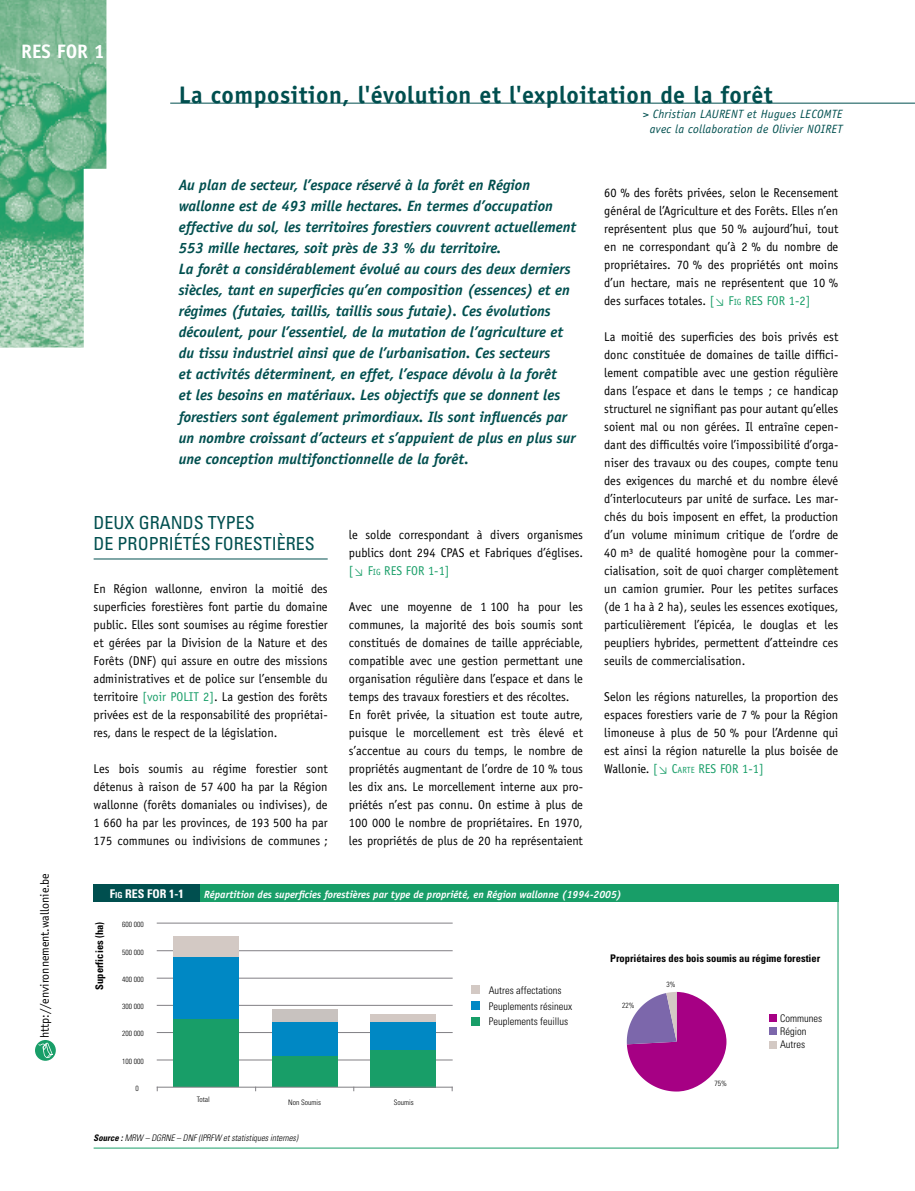
<style>
.page{position:relative;width:915px;height:1191px;background:#fff}
.page>*{position:absolute;margin:0;border:0;box-sizing:border-box;transform-origin:0 0}
.t1{font:700 24px "Officina Sans";letter-spacing:.02em;color:#004f4f}
.t2{font:700 19.5px "Officina Sans";color:#fff}
.t3{font:condensed 18px/21.6px "Univers";color:#004f4f}
.t4{font:italic 700 15px/21px "Officina Sans";color:#004f4f}
.t5{font:12.75px/18px "Officina Sans";color:#000;text-align:justify}
.t6{font:italic 12px/15px "Officina Sans";letter-spacing:.02em;color:#004f4f;text-align:center}
.t7{font:12px "Officina Sans";color:#000}
.t8{font:700 condensed 12px "Univers";color:#fff}
.t9{font:italic 700 10.5px "Officina Sans";color:#fff}
.t10{font:300 condensed 10.5px/15.8px "Univers";color:#000}
.t11{font:700 condensed 10.5px "Univers";color:#000}
.t12{font:italic 300 condensed 9px "Univers";color:#000}
.t13{font:300 condensed 7.5px "Univers";color:#000}
.s1{color:#189e68}
.s2{font-family:"DIN Regular Italic Exp";font-size:10.5px;color:#189e68}
.s3{font-size:8.85px;color:#189e68}
.s4{font-size:8.4px}
.s5{font-weight:700}
</style>
<div class="page">
<img style="left:0;top:0;width:106px;height:347px">
<hr style="left:170px;top:103px;width:744px;height:1px;background:#004f4f">
<div style="left:35px;top:1040px;width:21px;height:20px;background:#189e68;border-radius:50%"></div>
<svg style="left:38px;top:1042px;width:15px;height:16px"></svg>
<hr style="left:94px;top:558px;width:233px;height:1px;background:#004f4f">
<div style="left:94px;top:885px;width:744px;height:17px;background:#189e68"></div>
<hr style="left:157px;top:1059px;width:295px;height:1px;background:#817f84">
<hr style="left:157px;top:1032px;width:295px;height:1px;background:#817f84">
<hr style="left:157px;top:1005px;width:295px;height:1px;background:#817f84">
<hr style="left:157px;top:978px;width:295px;height:1px;background:#817f84">
<hr style="left:157px;top:950px;width:295px;height:1px;background:#817f84">
<hr style="left:157px;top:923px;width:295px;height:1px;background:#817f84">
<div style="left:173px;top:1018px;width:66px;height:69px;background:#189e68"></div>
<div style="left:272px;top:1055px;width:65px;height:32px;background:#189e68"></div>
<div style="left:370px;top:1050px;width:65px;height:37px;background:#189e68"></div>
<div style="left:173px;top:956px;width:66px;height:62px;background:#0088c4"></div>
<div style="left:272px;top:1021px;width:65px;height:34px;background:#0088c4"></div>
<div style="left:370px;top:1022px;width:65px;height:28px;background:#0088c4"></div>
<div style="left:173px;top:936px;width:66px;height:20px;background:#d3c9c4"></div>
<div style="left:272px;top:1009px;width:65px;height:12px;background:#c8c2bf"></div>
<div style="left:370px;top:1014px;width:65px;height:8px;background:#d3c9c4"></div>
<hr style="left:157px;top:1087px;width:295px;height:1px;background:#817f84">
<div style="left:471px;top:985px;width:8px;height:9px;background:#d3c9c4"></div>
<div style="left:471px;top:1001px;width:8px;height:8px;background:#0088c4"></div>
<div style="left:471px;top:1017px;width:8px;height:8px;background:#189e68"></div>
<div style="left:94px;top:885px;width:106px;height:17px;background:#004f4f"></div>
<svg style="left:626px;top:992px;width:100px;height:99px"></svg>
<div style="left:768px;top:1014px;width:8px;height:7px;background:#a60084"></div>
<div style="left:768px;top:1027px;width:8px;height:8px;background:#7c67ab"></div>
<div style="left:768px;top:1041px;width:8px;height:7px;background:#d3c9c4"></div>
<h2 class="t2" style="left:21px;top:39px;width:11px">res</h2>
<h2 class="t2" style="left:57px;top:39px;width:11px">for</h2>
<h2 class="t2" style="left:94px;top:39px;width:12px">1</h2>
<h1 class="t1" style="left:179px;top:80px;width:595px">La composition, l'évolution et l'exploitation de la forêt</h1>
<p class="t6" style="left:642px;top:107px;width:201px">&gt; Christian LAURENT et Hugues LECOMTE avec la collaboration de Olivier NOIRET</p>
<p class="t7" style="left:38px;top:1038px;width:167px;rotate:-90deg">http://environnement.wallonie.be</p>
<p class="t4" style="left:179px;top:175px;width:399px">Au plan de secteur, l’espace réservé à la forêt en Région wallonne est de 493 mille hectares. En termes d’occupation effective du sol, les territoires forestiers couvrent actuellement 553 mille hectares, soit près de 33 % du territoire.<br>La forêt a considérablement évolué au cours des deux derniers siècles, tant en superficies qu’en composition (essences) et en régimes (futaies, taillis, taillis sous futaie). Ces évolutions découlent, pour l’essentiel, de la mutation de l’agriculture et du tissu industriel ainsi que de l’urbanisation. Ces secteurs<br>et activités déterminent, en effet, l’espace dévolu à la forêt<br>et les besoins en matériaux. Les objectifs que se donnent les forestiers sont également primordiaux. Ils sont influencés par un nombre croissant d’acteurs et s’appuient de plus en plus sur une conception multifonctionnelle de la forêt.</p>
<h3 class="t3" style="left:94px;top:511px;width:134px">DEUX GRANDS TYPES<br>DE PROPR</h3>
<h3 class="t3" style="left:169px;top:532px;width:57px">IÉTÉS FORES</h3>
<h3 class="t3" style="left:263px;top:532px;width:33px">TIÈRES</h3>
<p class="t5" style="left:94px;top:579px;width:235px">En Région wallonne, environ la moitié des superficies forestières font partie du domaine public. Elles sont soumises au régime forestier et gérées par la Division de la Nature et des Forêts (DNF) qui assure en outre des missions administratives et de police sur l’ensemble du territoire <span class="s1">[voir POLIT 2]</span>. La gestion des forêts privées est de la responsabilité des propriétai&shy;res, dans le respect de la législation.</p>
<p class="t5" style="left:94px;top:759px;width:235px">Les bois soumis au régime forestier sont détenus à raison de 57 400 ha par la Région wallonne (forêts domaniales ou indivises), de 1 660 ha par les provinces, de 193 500 ha par 175 communes ou indivisions de communes ;</p>
<p class="t5" style="left:349px;top:525px;width:235px">le solde correspondant à divers organismes publics dont 294 CPAS et Fabriques d’églises. <span class="s1">[</span><span class="s2">U</span> <span class="s1">F</span><span class="s3">ig</span> <span class="s1">RES FOR 1-1]</span></p>
<p class="t5" style="left:349px;top:597px;width:235px;text-align:left">Avec une moyenne de 1 100 ha pour les communes, la majorité des bois soumis sont constitués de domaines de taille appréciable, compatible avec une gestion permettant une organisation régulière dans l’espace et dans le temps des travaux forestiers et des récoltes.<br>En forêt privée, la situation est toute autre, puisque le morcellement est très élevé et s’accentue au cours du temps, le nombre de propriétés augmentant de l’ordre de 10 % tous les dix ans. Le morcellement interne aux pro&shy;priétés n’est pas connu. On estime à plus de 100 000 le nombre de propriétaires. En 1970, les propriétés de plus de 20 ha représentaient</p>
<p class="t5" style="left:604px;top:183px;width:235px">60 % des forêts privées, selon le Recensement général de l’Agriculture et des Forêts. Elles n’en représentent plus que 50 % aujourd’hui, tout en ne correspondant qu’à 2 % du nombre de propriétaires. 70 % des propriétés ont moins d’un hectare, mais ne représentent que 10 % des surfaces totales. <span class="s1">[</span><span class="s2">U</span> <span class="s1">F</span><span class="s3">ig</span> <span class="s1">RES FOR 1-2]</span></p>
<p class="t5" style="left:604px;top:327px;width:235px">La moitié des superficies des bois privés est donc constituée de domaines de taille diffici&shy;lement compatible avec une gestion régulière dans l’espace et dans le temps ; ce handicap structurel ne signifiant pas pour autant qu’elles soient mal ou non gérées. Il entraîne cepen&shy;dant des difficultés voire l’impossibilité d’orga&shy;niser des travaux ou des coupes, compte tenu des exigences du marché et du nombre élevé d’interlocuteurs par unité de surface. Les mar&shy;chés du bois imposent en effet, la production d’un volume minimum critique de l’ordre de 40 m³ de qualité homogène pour la commer&shy;cialisation, soit de quoi charger complètement un camion grumier. Pour les petites surfaces (de 1 ha à 2 ha), seules les essences exotiques, particulièrement l’épicéa, le douglas et les peupliers hybrides, permettent d’atteindre ces seuils de commercialisation.</p>
<p class="t5" style="left:604px;top:687px;width:235px">Selon les régions naturelles, la proportion des espaces forestiers varie de 7 % pour la Région limoneuse à plus de 50 % pour l’Ardenne qui est ainsi la région naturelle la plus boisée de Wallonie. <span class="s1">[</span><span class="s2">U</span> <span class="s1">C</span><span class="s3">arte</span> <span class="s1">RES FOR 1-1]</span></p>
<p class="t8" style="left:110px;top:886px;width:76px">F<span class="s4">ig</span> res for 1-1</p>
<p class="t11" style="left:93px;top:989px;width:69px;rotate:-90deg">Superficies (ha)</p>
<p class="t13" style="left:122px;top:920px;width:23px">600 000</p>
<p class="t13" style="left:122px;top:947px;width:23px">500 000</p>
<p class="t13" style="left:122px;top:974px;width:23px">400 000</p>
<p class="t13" style="left:122px;top:1002px;width:23px">300 000</p>
<p class="t13" style="left:122px;top:1029px;width:23px">200 000</p>
<p class="t13" style="left:122px;top:1056px;width:23px">100 000</p>
<p class="t13" style="left:135px;top:1083px;width:5px">0</p>
<p class="t9" style="left:204px;top:887px;width:419px">Répartition des superficies forestières par type de propriété, en Région wallonne (1994-2005)</p>
<p class="t13" style="left:197px;top:1095px;width:15px">Total</p>
<p class="t13" style="left:288px;top:1097px;width:34px">Non Soumis</p>
<p class="t13" style="left:394px;top:1097px;width:21px">Soumis</p>
<p class="t10" style="left:488px;top:982px;width:85px">Autres affectations<br>Peuplements résineux<br>Peuplements feuillus</p>
<p class="t11" style="left:610px;top:951px;width:211px">Propriétaires des bois soumis au régime forestier</p>
<p class="t13" style="left:622px;top:1001px;width:14px">22%</p>
<p class="t13" style="left:666px;top:979px;width:11px">3%</p>
<p class="t13" style="left:714px;top:1078px;width:14px">75%</p>
<p class="t10" style="left:779px;top:1011px;width:43px;line-height:13.4px">Communes<br>Région<br>Autres</p>
<p class="t12" style="left:94px;top:1132px;width:206px"><span class="s5">Source :</span> MRW – DGRNE – DNF (IPRFW et statistiques internes)</p>
</div>
